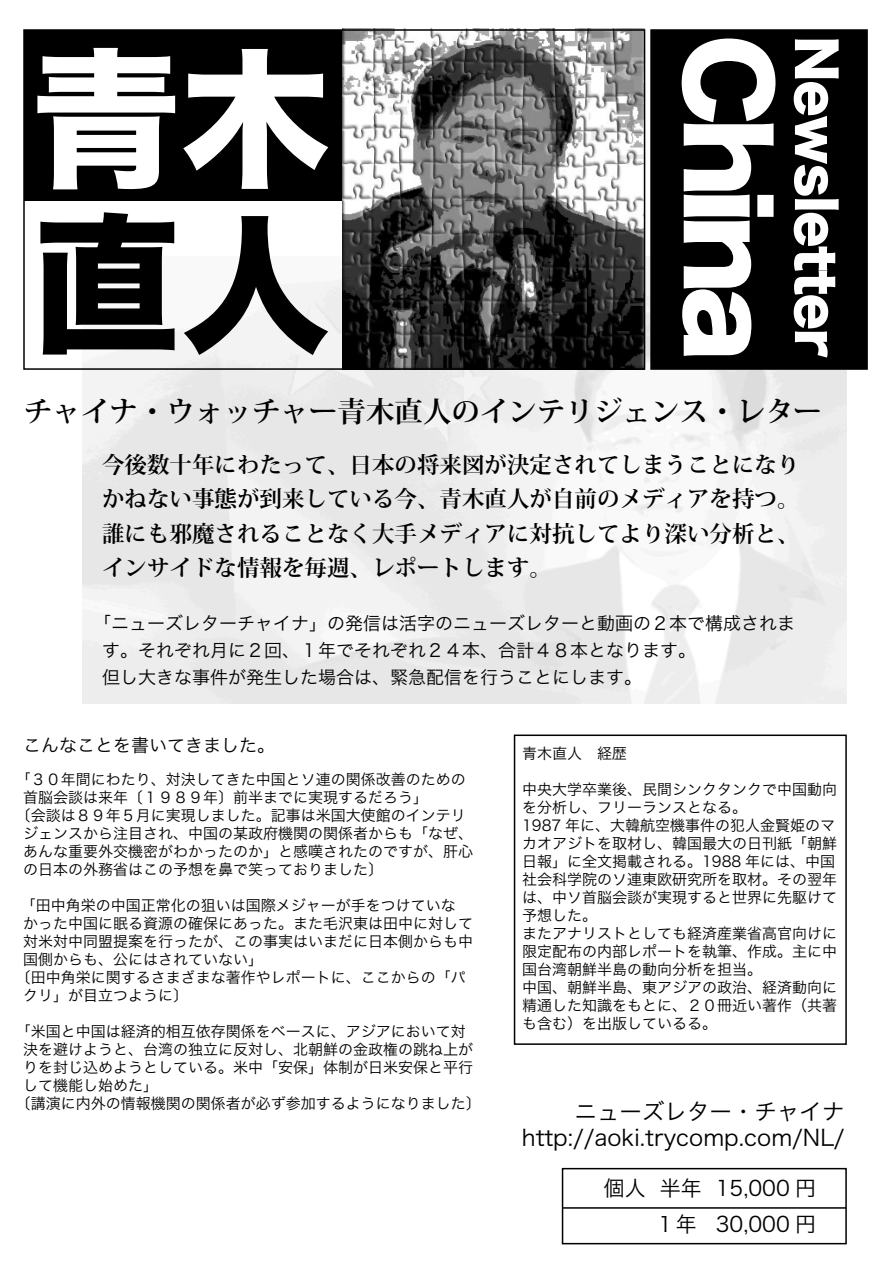
<style>
.page{position:relative;width:893px;height:1263px;background:#fff}
.page>*{position:absolute;margin:0;border:0;box-sizing:border-box;transform-origin:0 0}
.t1{font:150px "Hira Kaku Std W8";color:#fff}
.t2{font:150px "Hira Kaku Std W8";color:#000}
.t3{font:108px "Hira Kaku Std W8";letter-spacing:-.075em;color:#fff}
.t4{font:52.5px "Hira Kaku Std W8";letter-spacing:-.025em;color:#fff}
.t5{font:700 28.5px "Koz Min Pro";color:#000}
.t6{font:700 22.5px/34.5px "Koz Min Pro";color:#000;text-align:justify}
.t7{font:22.5px/25.5px "Hira Kaku Pro W3";color:#000;text-align:right}
.t8{font:21px/36px "Hira Kaku Pro W3";color:#000;text-align:right}
.t9{font:18px/27px "Hira Kaku Pro W3";color:#000}
.t10{font:15px/18px "Hira Kaku Pro W3";color:#000}
</style>
<div class="page">
<img style="left:82px;top:256px;width:764px;height:447px">
<div style="left:562px;top:1168px;width:285px;height:76px;border:2px solid #000"></div>
<hr style="left:562px;top:1207px;width:284px;height:2px;background:#000">
<div style="left:24px;top:30px;width:318px;height:170px;background:#000"></div>
<img style="left:343px;top:28px;width:301px;height:339px">
<div style="left:23px;top:29px;width:622px;height:341px;border:2px solid #000"></div>
<div style="left:650px;top:29px;width:218px;height:341px;background:#000;border:2px solid #000"></div>
<div style="left:514px;top:734px;width:333px;height:311px;border:2px solid #000"></div>
<h1 class="t1" style="left:31px;top:37px;width:302px">青木</h1>
<h1 class="t2" style="left:31px;top:202px;width:302px">直人</h1>
<h2 class="t3" style="left:787px;top:35px;width:329px;rotate:90deg">China</h2>
<h3 class="t4" style="left:845px;top:36px;width:323px;rotate:90deg">Newsletter</h3>
<h3 class="t5" style="left:24px;top:390px;width:799px">チャイナ・ウォッチャー青木直人のインテリジェンス・レター</h3>
<h3 class="t6" style="left:102px;top:446px;width:699px">今後数十年にわたって、日本の将来図が決定されてしまうことになりかねない事態が到来している今、青木直人が自前のメディアを持つ。誰にも邪魔されることなく大手メディアに対抗してより深い分析と、インサイドな情報を毎週、レポートします。</h3>
<p class="t9" style="left:102px;top:608px;width:694px;text-indent:-9px">「ニューズレターチャイナ」の発信は活字のニューズレターと動画の２本で構成されます。それぞれ月に２回、１年でそれぞれ２４本、合計４８本となります。<br>但し大きな事件が発生した場合は、緊急配信を行うことにします。</p>
<p class="t9" style="left:23px;top:730px;width:254px">こんなことを書いてきました。</p>
<p class="t10" style="left:16px;top:769px;width:451px">「３０年間にわたり、対決してきた中国とソ連の関係改善のための</p>
<p class="t10" style="left:23px;top:787px;width:406px">首脳会談は来年〔１９８９年〕前半までに実現するだろう」</p>
<p class="t10" style="left:16px;top:805px;width:451px">〔会談は８９年５月に実現しました。記事は米国大使館のインテリ</p>
<p class="t10" style="left:23px;top:823px;width:451px">ジェンスから注目され、中国の某政府機関の関係者からも「なぜ、</p>
<p class="t10" style="left:23px;top:841px;width:451px">あんな重要外交機密がわかったのか」と感嘆されたのですが、肝心</p>
<p class="t10" style="left:23px;top:859px;width:362px">の日本の外務省はこの予想を鼻で笑っておりました〕</p>
<p class="t10" style="left:21px;top:895px;width:437px">「田中角栄の中国正常化の狙いは国際メジャーが手をつけていな</p>
<p class="t10" style="left:23px;top:913px;width:451px">かった中国に眠る資源の確保にあった。また毛沢東は田中に対して</p>
<p class="t10" style="left:23px;top:931px;width:451px">対米対中同盟提案を行ったが、この事実はいまだに日本側からも中</p>
<p class="t10" style="left:23px;top:949px;width:241px">国側からも、公にはされていない」</p>
<p class="t10" style="left:16px;top:967px;width:451px">〔田中角栄に関するさまざまな著作やレポートに、ここからの「パ</p>
<p class="t10" style="left:23px;top:985px;width:167px">クリ」が目立つように〕</p>
<p class="t10" style="left:16px;top:1021px;width:451px">「米国と中国は経済的相互依存関係をベースに、アジアにおいて対</p>
<p class="t10" style="left:23px;top:1039px;width:451px">決を避けようと、台湾の独立に反対し、北朝鮮の金政権の跳ね上が</p>
<p class="t10" style="left:23px;top:1057px;width:451px">りを封じ込めようとしている。米中「安保」体制が日米安保と平行</p>
<p class="t10" style="left:23px;top:1075px;width:137px">して機能し始めた」</p>
<p class="t10" style="left:16px;top:1093px;width:466px">〔講演に内外の情報機関の関係者が必ず参加するようになりました〕</p>
<p class="t10" style="left:522px;top:744px;width:106px">青木直人　経歴</p>
<p class="t10" style="left:522px;top:780px;width:317px">中央大学卒業後、民間シンクタンクで中国動向を分析し、フリーランスとなる。<br>1987 年に、大韓航空機事件の犯人金賢姫のマカオアジトを取材し、韓国最大の日刊紙「朝鮮日報」に全文掲載される。1988 年には、中国社会科学院のソ連東欧研究所を取材。その翌年は、中ソ首脳会談が実現すると世界に先駆けて予想した。<br>またアナリストとしても経済産業省高官向けに限定配布の内部レポートを執筆、作成。主に中国台湾朝鮮半島の動向分析を担当。<br>中国、朝鮮半島、東アジアの政治、経済動向に精通した知識をもとに、２０冊近い著作（共著も含む）を出版しているる。</p>
<h3 class="t7" style="left:522px;top:1097px;width:324px">ニューズレター・チャイナhttp://aoki.trycomp.com/NL/</h3>
<h3 class="t8" style="left:604px;top:1168px;width:214px">個人 半年 15,000 円<br>１年 30,000 円</h3>
</div>
